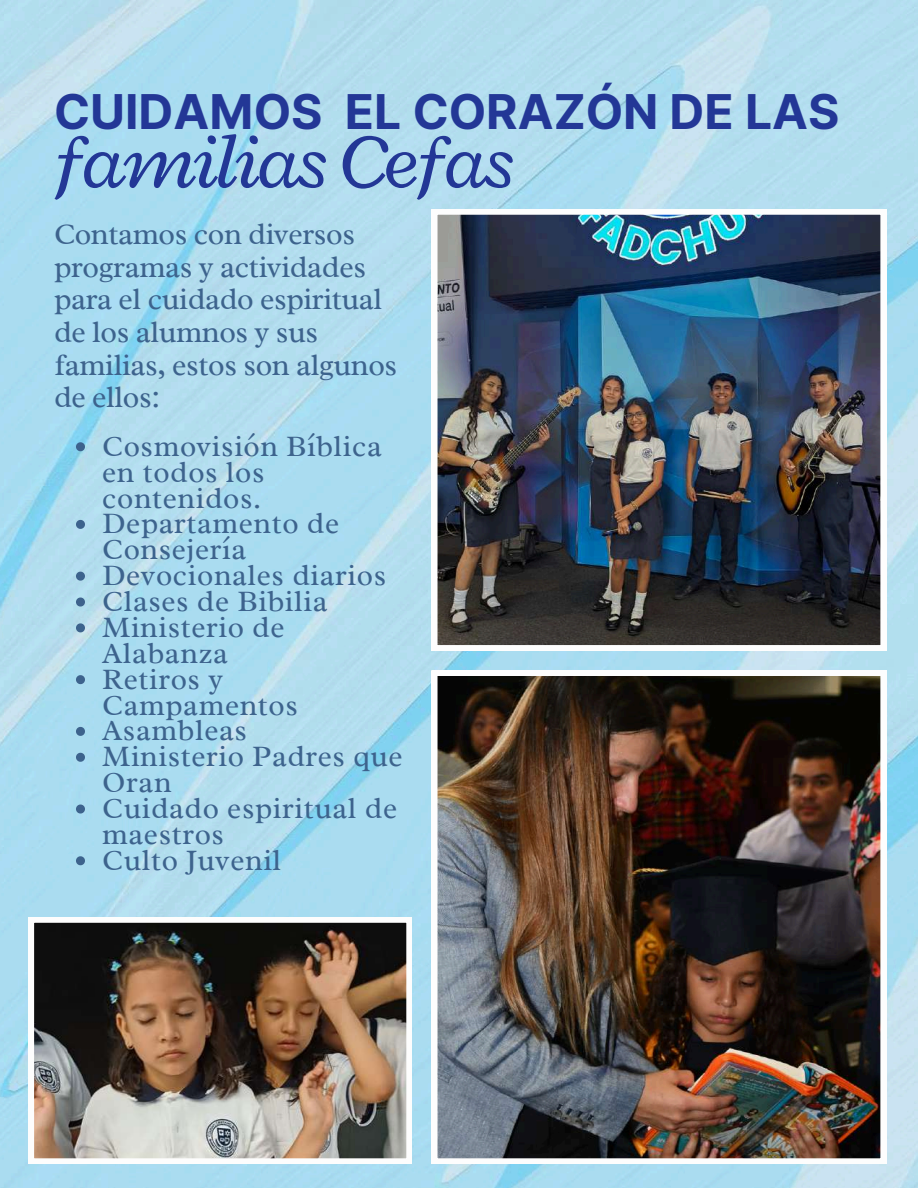
<style>
.page{position:relative;width:918px;height:1188px;background:#fff}
.page>*{position:absolute;margin:0;border:0;box-sizing:border-box;transform-origin:0 0}
.t1{font:italic 81px "Radley";letter-spacing:-.04em;color:#233796}
.t2{font:700 48px "Inter";color:#233796}
.t3{font:30.6px/32.7px "Radley";letter-spacing:-.015em;color:#3d638d}
.t4{font:30px/25.8px "Radley";letter-spacing:.02em;color:#3d638d}
</style>
<div class="page">
<img style="left:0;top:0;width:918px;height:1188px">
<img style="left:432px;top:209px;width:454px;height:442px">
<img style="left:432px;top:670px;width:454px;height:494px">
<svg style="left:76px;top:442px;width:9px;height:9px"></svg>
<svg style="left:76px;top:520px;width:9px;height:9px"></svg>
<svg style="left:76px;top:572px;width:9px;height:9px"></svg>
<svg style="left:76px;top:598px;width:9px;height:9px"></svg>
<svg style="left:76px;top:623px;width:9px;height:9px"></svg>
<svg style="left:76px;top:675px;width:9px;height:9px"></svg>
<svg style="left:76px;top:727px;width:9px;height:9px"></svg>
<svg style="left:76px;top:753px;width:9px;height:9px"></svg>
<svg style="left:76px;top:805px;width:9px;height:9px"></svg>
<svg style="left:76px;top:856px;width:9px;height:9px"></svg>
<img style="left:28px;top:917px;width:384px;height:247px">
<h2 class="t2" style="left:54px;top:83px;width:787px">CUIDAMOS EL CORAZÓN DE LAS</h2>
<h1 class="t1" style="left:54px;top:109px;width:461px">familias Cefas</h1>
<p class="t3" style="left:54px;top:218px;width:345px">Contamos con diversos programas y actividades para el cuidado espiritual de los alumnos y sus familias, estos son algunos de ellos:</p>
<p class="t4" style="left:102px;top:433px;width:302px">Cosmovisión Bíblica en todos los contenidos.<br>Departamento de<br>Consejería<br>Devocionales diarios<br>Clases de Bibilia<br>Ministerio de<br>Alabanza<br>Retiros y<br>Campamentos<br>Asambleas<br>Ministerio Padres que<br>Oran<br>Cuidado espiritual de maestros<br>Culto Juvenil</p>
</div>
